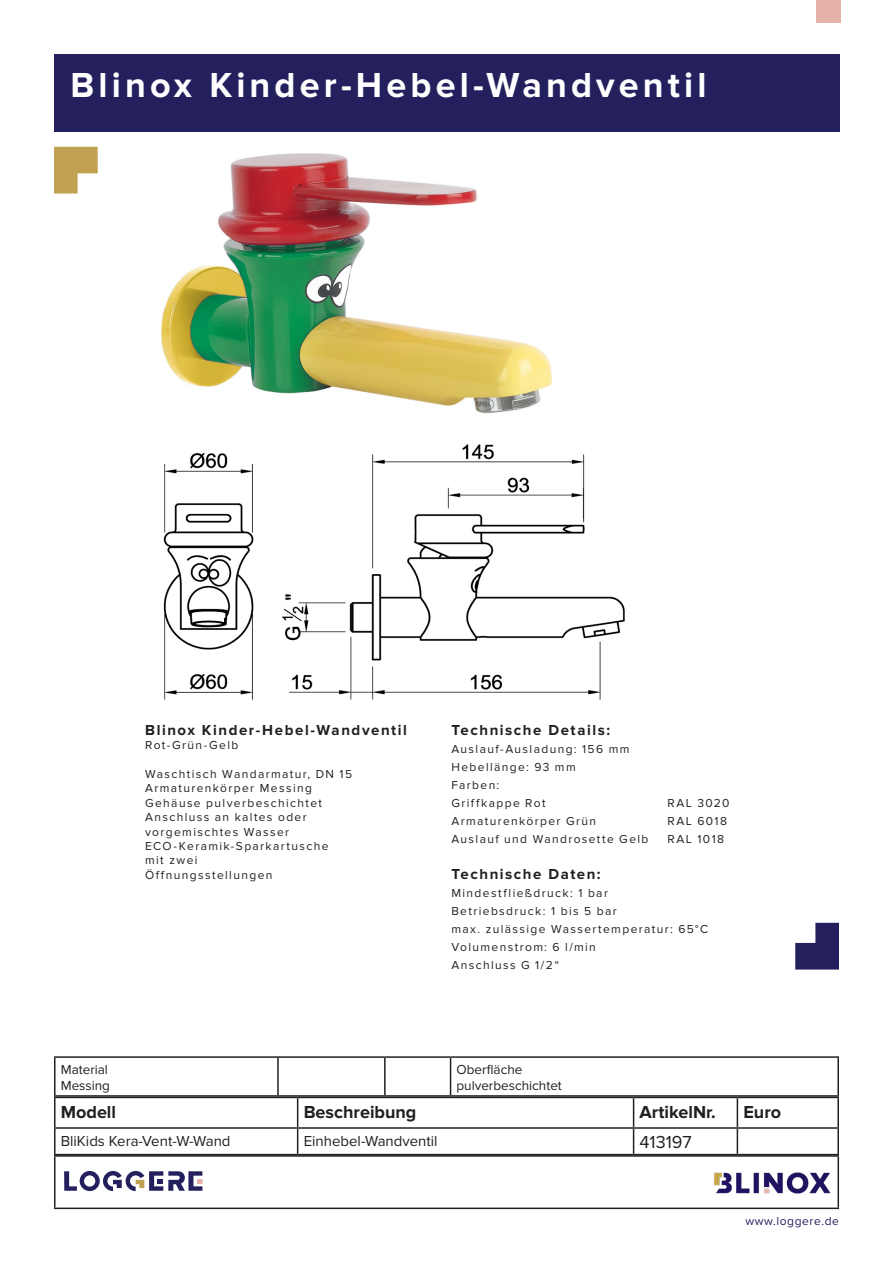
<style>
.page{position:relative;width:893px;height:1263px;background:#fff}
.page>*{position:absolute;margin:0;border:0;box-sizing:border-box;transform-origin:0 0}
.t1{font:700 36px "Proxima Nova";letter-spacing:.115em;color:#fff}
.t2{font:700 18px "Proxima Nova";color:#231f20}
.t3{font:18px "Proxima Nova";color:#231f20}
.t4{font:700 15px "Proxima Nova";letter-spacing:.105em;color:#231f20}
.t5{font:15px "Proxima Nova";color:#231f20}
.t6{font:13.5px/16.2px "Proxima Nova";color:#231f20}
.t7{font:12px/14.4px "Proxima Nova";letter-spacing:.115em;color:#231f20}
.t8{font:12px "Proxima Nova";letter-spacing:.05em;color:#24205e}
</style>
<div class="page">
<div style="left:55px;top:54px;width:785px;height:78px;background:#24205e"></div>
<hr style="left:54px;top:1155px;width:785px;height:2px;background:#231f20">
<hr style="left:54px;top:1157px;width:2px;height:50px;background:#231f20">
<hr style="left:54px;top:1207px;width:785px;height:2px;background:#231f20">
<svg style="left:795px;top:923px;width:44px;height:46px"></svg>
<svg style="left:54px;top:147px;width:44px;height:47px"></svg>
<svg style="left:64px;top:1171px;width:139px;height:20px"></svg>
<img style="left:703px;top:1136px;width:136px;height:74px">
<img style="left:161px;top:153px;width:464px;height:547px">
<hr style="left:54px;top:1056px;width:224px;height:2px;background:#231f20">
<hr style="left:54px;top:1058px;width:2px;height:37px;background:#231f20">
<hr style="left:278px;top:1056px;width:107px;height:2px;background:#231f20">
<hr style="left:277px;top:1058px;width:2px;height:37px;background:#231f20">
<hr style="left:385px;top:1056px;width:66px;height:2px;background:#231f20">
<hr style="left:384px;top:1058px;width:2px;height:37px;background:#231f20">
<hr style="left:451px;top:1056px;width:388px;height:2px;background:#231f20">
<hr style="left:450px;top:1058px;width:1px;height:37px;background:#231f20">
<hr style="left:837px;top:1058px;width:2px;height:37px;background:#231f20">
<hr style="left:54px;top:1095px;width:224px;height:2px;background:#231f20">
<hr style="left:278px;top:1095px;width:107px;height:2px;background:#231f20">
<hr style="left:385px;top:1095px;width:66px;height:2px;background:#231f20">
<hr style="left:451px;top:1095px;width:388px;height:2px;background:#231f20">
<hr style="left:54px;top:1097px;width:244px;height:1px;background:#231f20">
<hr style="left:54px;top:1098px;width:2px;height:29px;background:#231f20">
<hr style="left:298px;top:1097px;width:336px;height:1px;background:#231f20">
<hr style="left:634px;top:1097px;width:103px;height:1px;background:#231f20">
<hr style="left:737px;top:1097px;width:102px;height:1px;background:#231f20">
<hr style="left:837px;top:1098px;width:2px;height:29px;background:#231f20">
<hr style="left:54px;top:1127px;width:244px;height:2px;background:#231f20">
<hr style="left:54px;top:1129px;width:2px;height:25px;background:#231f20">
<hr style="left:298px;top:1127px;width:336px;height:2px;background:#231f20">
<svg style="left:297px;top:1098px;width:1px;height:56px"></svg>
<hr style="left:634px;top:1127px;width:103px;height:2px;background:#231f20">
<svg style="left:633px;top:1098px;width:1px;height:56px"></svg>
<hr style="left:737px;top:1127px;width:102px;height:2px;background:#231f20">
<svg style="left:737px;top:1098px;width:1px;height:56px"></svg>
<hr style="left:837px;top:1129px;width:2px;height:25px;background:#231f20">
<hr style="left:54px;top:1154px;width:244px;height:1px;background:#231f20">
<hr style="left:298px;top:1154px;width:336px;height:1px;background:#231f20">
<hr style="left:634px;top:1154px;width:103px;height:1px;background:#231f20">
<hr style="left:737px;top:1154px;width:102px;height:1px;background:#231f20">
<div style="left:817px;top:0;width:24px;height:22px;background:#e4b2a8"></div>
<p class="t1" style="left:71px;top:64px;width:637px">Blinox Kinder-Hebel-Wandventil</p>
<p class="t4" style="left:145px;top:721px;width:263px">Blinox Kinder-Hebel-Wandventil</p>
<p class="t7" style="left:145px;top:738px;width:95px">Rot-Grün-Gelb</p>
<p class="t7" style="left:145px;top:767px;width:209px">Waschtisch Wandarmatur, DN 15<br>Armaturenkörper Messing<br>Gehäuse pulverbeschichtet<br>Anschluss an kaltes oder vorgemischtes Wasser<br>ECO-Keramik-Sparkartusche<br>mit zwei<br>Öffnungsstellungen</p>
<p class="t4" style="left:451px;top:721px;width:160px">Technische Details:</p>
<p class="t7" style="left:451px;top:740px;width:180px;line-height:18px">Auslauf-Ausladung: 156 mm<br>Hebellänge: 93 mm<br>Farben:<br>Griffkappe Rot</p>
<p class="t7" style="left:667px;top:796px;width:64px">RAL 3020</p>
<p class="t7" style="left:451px;top:814px;width:146px">Armaturenkörper Grün</p>
<p class="t7" style="left:667px;top:814px;width:61px">RAL 6018</p>
<p class="t7" style="left:451px;top:832px;width:199px">Auslauf und Wandrosette Gelb</p>
<p class="t7" style="left:667px;top:832px;width:58px">RAL 1018</p>
<p class="t4" style="left:451px;top:865px;width:151px">Technische Daten:</p>
<p class="t7" style="left:451px;top:884px;width:258px;line-height:18px">Mindestfließdruck: 1 bar<br>Betriebsdruck: 1 bis 5 bar<br>max. zulässige Wassertemperatur: 65°C<br>Volumenstrom: 6 l/min<br>Anschluss G 1/2“</p>
<p class="t6" style="left:61px;top:1061px;width:51px">Material<br>Messing</p>
<p class="t6" style="left:457px;top:1061px;width:107px">Oberfläche pulverbeschichtet</p>
<p class="t2" style="left:61px;top:1101px;width:57px">Modell</p>
<p class="t2" style="left:304px;top:1101px;width:114px">Beschreibung</p>
<p class="t2" style="left:640px;top:1101px;width:78px">ArtikelNr.</p>
<p class="t2" style="left:743px;top:1101px;width:39px">Euro</p>
<p class="t5" style="left:61px;top:1132px;width:171px">BliKids Kera-Vent-W-Wand</p>
<p class="t5" style="left:304px;top:1132px;width:136px">Einhebel-Wandventil</p>
<p class="t3" style="left:640px;top:1132px;width:54px">413197</p>
<p class="t8" style="left:745px;top:1214px;width:95px">www.loggere.de</p>
</div>
